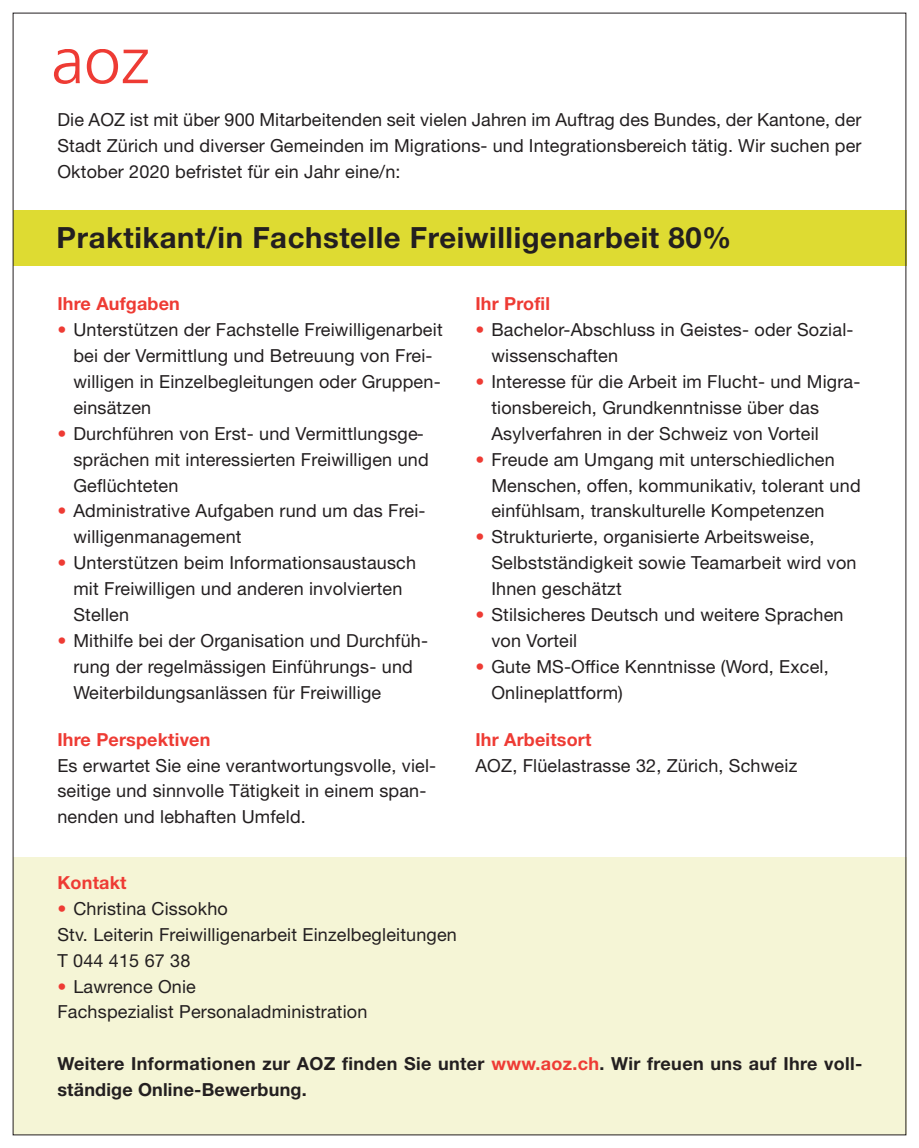
<style>
.page{position:relative;width:919px;height:1148px;background:#fff}
.page>*{position:absolute;margin:0;border:0;box-sizing:border-box;transform-origin:0 0}
.t1{font:700 29.25px "Helvetica Neue LT Com";letter-spacing:.02em;color:#231f20}
.t2{font:18px/25.9px "Helvetica Neue LT Com";letter-spacing:.01em;color:#231f20}
.t3{font:700 18px/25.9px "Helvetica Neue LT Com";letter-spacing:.02em;color:#231f20}
.t4{font:700 18px "Helvetica Neue LT Com";letter-spacing:.01em;color:#ee3b34}
.s1{color:#ee3b34}
</style>
<div class="page">
<div style="left:13px;top:857px;width:893px;height:278px;background:#f5f5d6"></div>
<div style="left:13px;top:210px;width:893px;height:56px;background:#dedb32"></div>
<svg style="left:54px;top:49px;width:94px;height:35px"></svg>
<p class="t2" style="left:57px;top:106px;width:805px;text-align:justify">Die AOZ ist mit über 900 Mitarbeitenden seit vielen Jahren im Auftrag des Bundes, der Kantone, der Stadt Zürich und diverser Gemeinden im Migrations- und Integrationsbereich tätig. Wir suchen per Oktober 2020 befristet für ein Jahr eine/n:</p>
<h1 class="t1" style="left:57px;top:219px;width:676px">Praktikant/in Fachstelle Freiwilligenarbeit 80%</h1>
<p class="t4" style="left:57px;top:293px;width:124px">Ihre Aufgaben</p>
<p class="t2" style="left:73px;top:317px;width:371px;text-indent:-16px"><span class="s1">•</span> Unterstützen der Fachstelle Freiwilligenarbeit bei der Vermittlung und Betreuung von Frei&shy;willigen in Einzelbegleitungen oder Gruppen&shy;einsätzen</p>
<p class="t2" style="left:73px;top:420px;width:357px;text-indent:-16px"><span class="s1">•</span> Durchführen von Erst- und Vermittlungsge&shy;sprächen mit interessierten Freiwilligen und<br>Geflüchteten</p>
<p class="t2" style="left:73px;top:498px;width:353px;text-indent:-16px"><span class="s1">•</span> Administrative Aufgaben rund um das Frei&shy;willigenmanagement</p>
<p class="t2" style="left:73px;top:549px;width:344px;text-indent:-16px"><span class="s1">•</span> Unterstützen beim Informationsaustausch mit Freiwilligen und anderen involvierten<br>Stellen</p>
<p class="t2" style="left:73px;top:627px;width:356px;text-indent:-16px"><span class="s1">•</span> Mithilfe bei der Organisation und Durchfüh&shy;rung der regelmässigen Einführungs- und<br>Weiterbildungsanlässen für Freiwillige</p>
<p class="t4" style="left:57px;top:728px;width:154px">Ihre Perspektiven</p>
<p class="t2" style="left:57px;top:752px;width:380px">Es erwartet Sie eine verantwortungsvolle, viel&shy;seitige und sinnvolle Tätigkeit in einem span&shy;nenden und lebhaften Umfeld.</p>
<p class="t4" style="left:475px;top:293px;width:76px">Ihr Profil</p>
<p class="t2" style="left:491px;top:317px;width:363px;text-indent:-16px"><span class="s1">•</span> Bachelor-Abschluss in Geistes- oder Sozial&shy;wissenschaften</p>
<p class="t2" style="left:491px;top:368px;width:370px;text-indent:-16px"><span class="s1">•</span> Interesse für die Arbeit im Flucht- und Migra&shy;tionsbereich, Grundkenntnisse über das<br>Asylverfahren in der Schweiz von Vorteil</p>
<p class="t2" style="left:491px;top:446px;width:371px;text-indent:-16px"><span class="s1">•</span> Freude am Umgang mit unterschiedlichen<br>Menschen, offen, kommunikativ, tolerant und einfühlsam, transkulturelle Kompetenzen</p>
<p class="t2" style="left:491px;top:524px;width:366px;text-indent:-16px"><span class="s1">•</span> Strukturierte, organisierte Arbeitsweise,<br>Selbstständigkeit sowie Teamarbeit wird von<br>Ihnen geschätzt</p>
<p class="t2" style="left:491px;top:601px;width:353px;text-indent:-16px"><span class="s1">•</span> Stilsicheres Deutsch und weitere Sprachen von Vorteil</p>
<p class="t2" style="left:491px;top:653px;width:339px;text-indent:-16px"><span class="s1">•</span> Gute MS-Office Kenntnisse (Word, Excel,<br>Onlineplattform)</p>
<p class="t4" style="left:475px;top:728px;width:117px">Ihr Arbeitsort</p>
<p class="t2" style="left:475px;top:752px;width:323px">AOZ, Flüelastrasse 32, Zürich, Schweiz</p>
<p class="t4" style="left:57px;top:871px;width:71px">Kontakt</p>
<p class="t2" style="left:57px;top:895px;width:401px"><span class="s1">•</span> Christina Cissokho<br>Stv. Leiterin Freiwilligenarbeit Einzelbegleitungen<br>T 044 415 67 38</p>
<p class="t2" style="left:57px;top:973px;width:311px"><span class="s1">•</span> Lawrence Onie<br>Fachspezialist Personaladministration</p>
<p class="t3" style="left:57px;top:1050px;width:806px">Weitere Informationen zur AOZ finden Sie unter <span class="s1">www.aoz.ch</span>. Wir freuen uns auf Ihre voll&shy;ständige Online-Bewerbung.</p>
</div>
